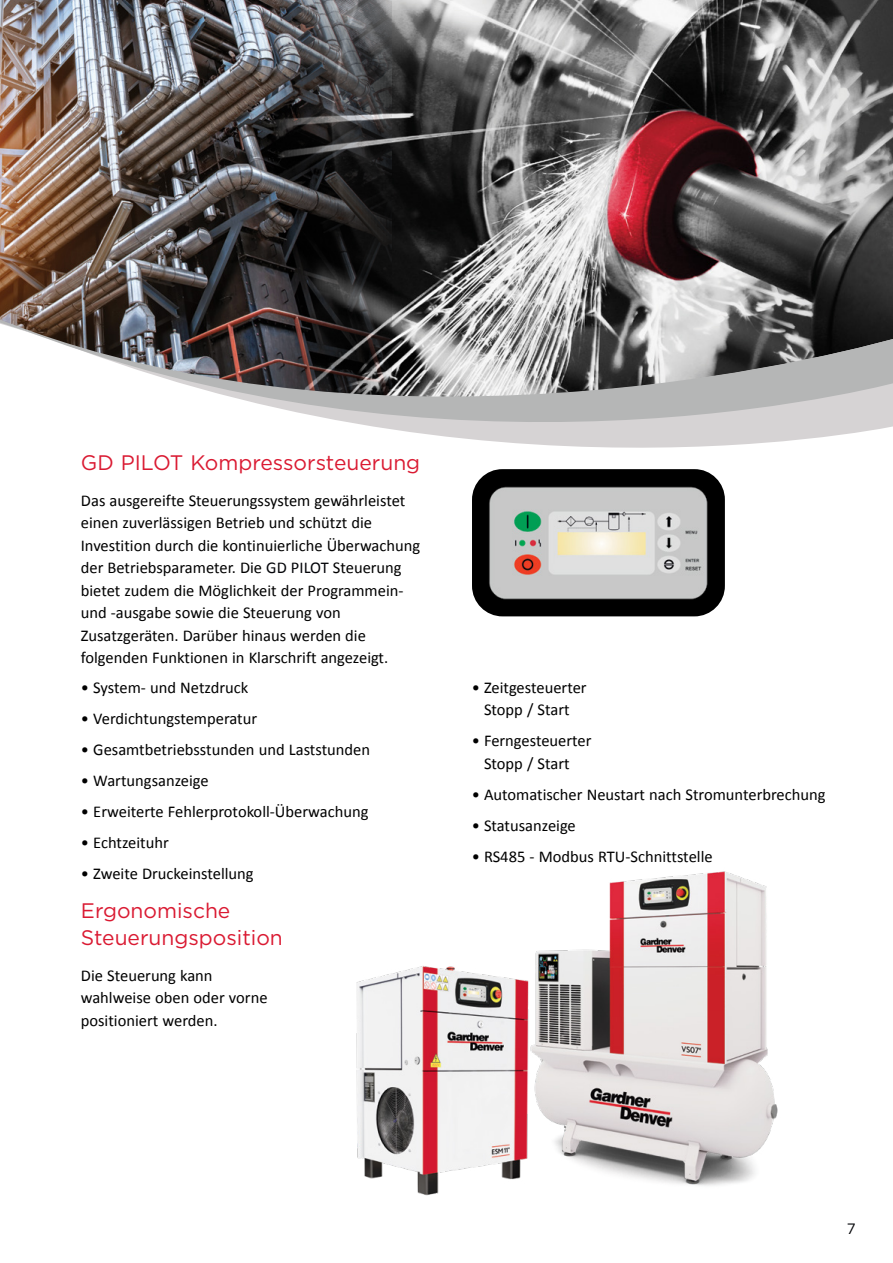
<style>
.page{position:relative;width:893px;height:1263px;background:#fff}
.page>*{position:absolute;margin:0;border:0;box-sizing:border-box;transform-origin:0 0}
.t1{font:21px/27px "Gotham";color:#da1a32}
.t2{font:16.5px/22.5px "Calibri";color:#000}
.t3{font:15px "Gotham";color:#030408}
.s1{color:#030408}
</style>
<div class="page">
<img style="left:544px;top:871px;width:234px;height:315px">
<img style="left:391px;top:0;width:502px;height:158px">
<img style="left:0;top:0;width:391px;height:158px">
<img style="left:0;top:158px;width:893px;height:290px">
<img style="left:472px;top:469px;width:253px;height:147px">
<img style="left:356px;top:950px;width:188px;height:246px">
<p class="t1" style="left:81px;top:449px;width:341px">GD PILOT Kompressorsteuerung</p>
<p class="t2" style="left:81px;top:488px;width:341px">Das ausgereifte Steuerungssystem gewährleistet einen zuverlässigen Betrieb und schützt die Investition durch die kontinuierliche Überwachung der Betriebsparameter. Die <span class="s1">GD PILOT</span> Steuerung bietet zudem die Möglichkeit der Programmein&shy;und -ausgabe sowie die Steuerung von Zusatzgeräten. Darüber hinaus werden die folgenden Funktionen in Klarschrift angezeigt.</p>
<p class="t2" style="left:81px;top:676px;width:169px">• System- und Netzdruck</p>
<p class="t2" style="left:81px;top:707px;width:178px">• Verdichtungstemperatur</p>
<p class="t2" style="left:81px;top:738px;width:291px">• Gesamtbetriebsstunden und Laststunden</p>
<p class="t2" style="left:81px;top:769px;width:129px">• Wartungsanzeige</p>
<p class="t2" style="left:81px;top:800px;width:289px">• Erweiterte Fehlerprotokoll-Überwachung</p>
<p class="t2" style="left:81px;top:831px;width:89px">• Echtzeituhr</p>
<p class="t2" style="left:81px;top:862px;width:174px">• Zweite Druckeinstellung</p>
<p class="t1" style="left:81px;top:897px;width:204px">Ergonomische<br>Steuerungsposition</p>
<p class="t2" style="left:81px;top:963px;width:188px">Die Steuerung kann wahlweise oben oder vorne positioniert werden.</p>
<p class="t2" style="left:472px;top:676px;width:116px;text-align:center">• Zeitgesteuerter<br>Stopp / Start</p>
<p class="t2" style="left:472px;top:729px;width:121px;text-align:center">• Ferngesteuerter<br>Stopp / Start</p>
<p class="t2" style="left:472px;top:783px;width:355px">• Automatischer Neustart nach Stromunterbrechung</p>
<p class="t2" style="left:472px;top:814px;width:106px">• Statusanzeige</p>
<p class="t2" style="left:472px;top:845px;width:242px">• RS485 - Modbus RTU-Schnittstelle</p>
<p class="t3" style="left:847px;top:1219px;width:10px">7</p>
</div>
